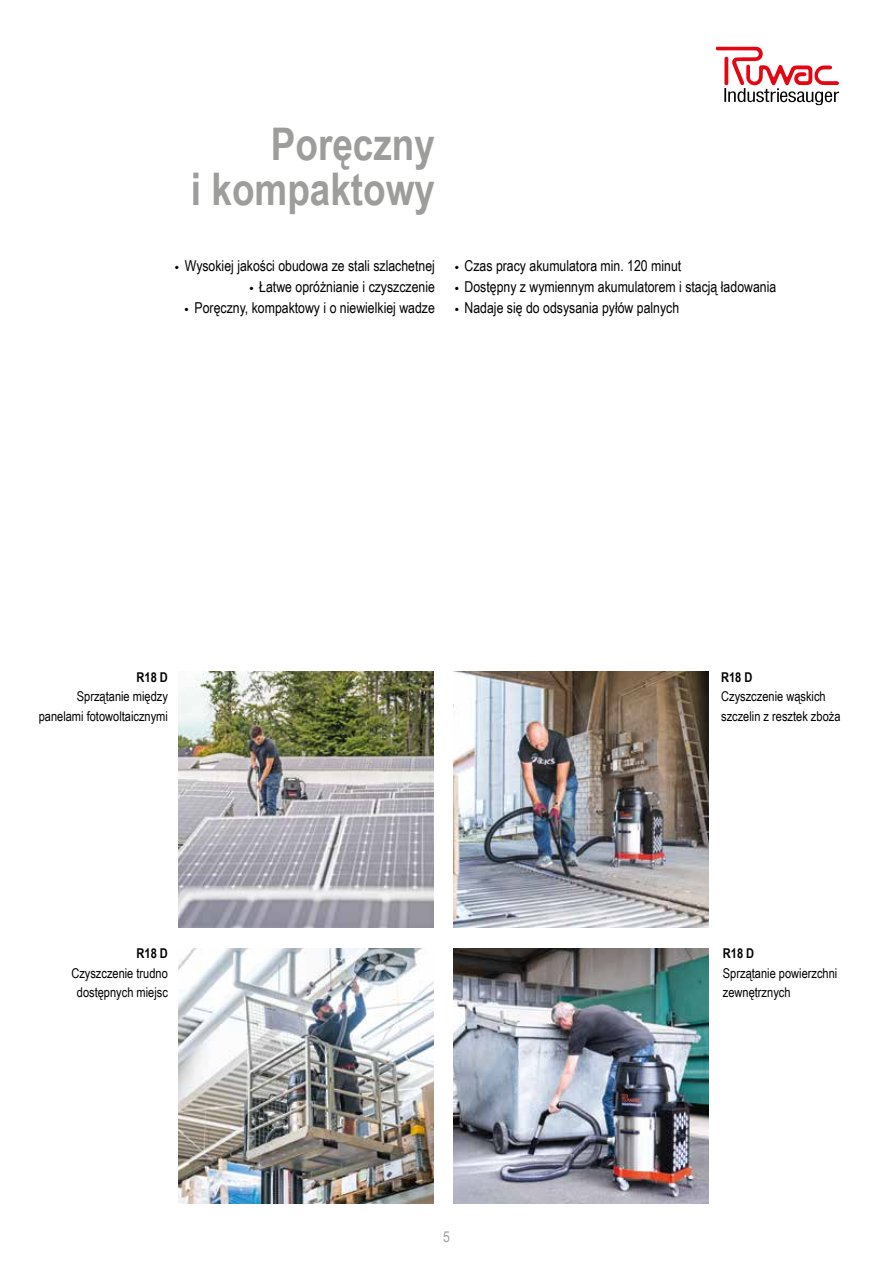
<style>
.page{position:relative;width:893px;height:1263px;background:#fff}
.page>*{position:absolute;margin:0;border:0;box-sizing:border-box;transform-origin:0 0}
.t1{font:700 45px/45px "Arial Narrow";color:#9d9d9c;text-align:right}
.t2{font:15px "Arial Narrow";color:#000}
.t3{font:15px "Arial Narrow";color:#9d9d9c}
.t4{font:13.5px/19.5px "Arial Narrow";color:#000}
.t5{font:700 13.5px "Arial Narrow";color:#000}
</style>
<div class="page">
<svg style="left:716px;top:46px;width:123px;height:59px"></svg>
<img style="left:179px;top:948px;width:255px;height:255px">
<img style="left:179px;top:672px;width:255px;height:255px">
<img style="left:453px;top:948px;width:255px;height:255px">
<img style="left:453px;top:672px;width:255px;height:255px">
<h1 class="t1" style="left:191px;top:120px;width:246px">Poręczny<br>i kompaktowy</h1>
<p class="t2" style="left:175px;top:255px;width:261px">● Wysokiej jakości obudowa ze stali szlachetnej</p>
<p class="t2" style="left:250px;top:276px;width:187px">● Łatwe opróżnianie i czyszczenie</p>
<p class="t2" style="left:185px;top:297px;width:251px">● Poręczny, kompaktowy i o niewielkiej wadze</p>
<p class="t2" style="left:455px;top:255px;width:228px">● Czas pracy akumulatora min. 120 minut</p>
<p class="t2" style="left:455px;top:276px;width:323px">● Dostępny z wymiennym akumulatorem i stacją ładowania</p>
<p class="t2" style="left:455px;top:297px;width:226px">● Nadaje się do odsysania pyłów palnych</p>
<p class="t5" style="left:137px;top:667px;width:33px">R18 D</p>
<p class="t4" style="left:39px;top:686px;width:131px;text-align:right">Sprzątanie między panelami fotowoltaicznymi</p>
<p class="t5" style="left:137px;top:943px;width:33px">R18 D</p>
<p class="t4" style="left:71px;top:962px;width:98px;text-align:center">Czyszczenie trudno dostępnych miejsc</p>
<p class="t3" style="left:443px;top:1225px;width:8px">5</p>
<p class="t5" style="left:721px;top:667px;width:33px">R18 D</p>
<p class="t4" style="left:721px;top:686px;width:121px">Czyszczenie wąskich szczelin z resztek zboża</p>
<p class="t5" style="left:723px;top:943px;width:33px">R18 D</p>
<p class="t4" style="left:723px;top:962px;width:116px">Sprzątanie powierzchni zewnętrznych</p>
</div>
